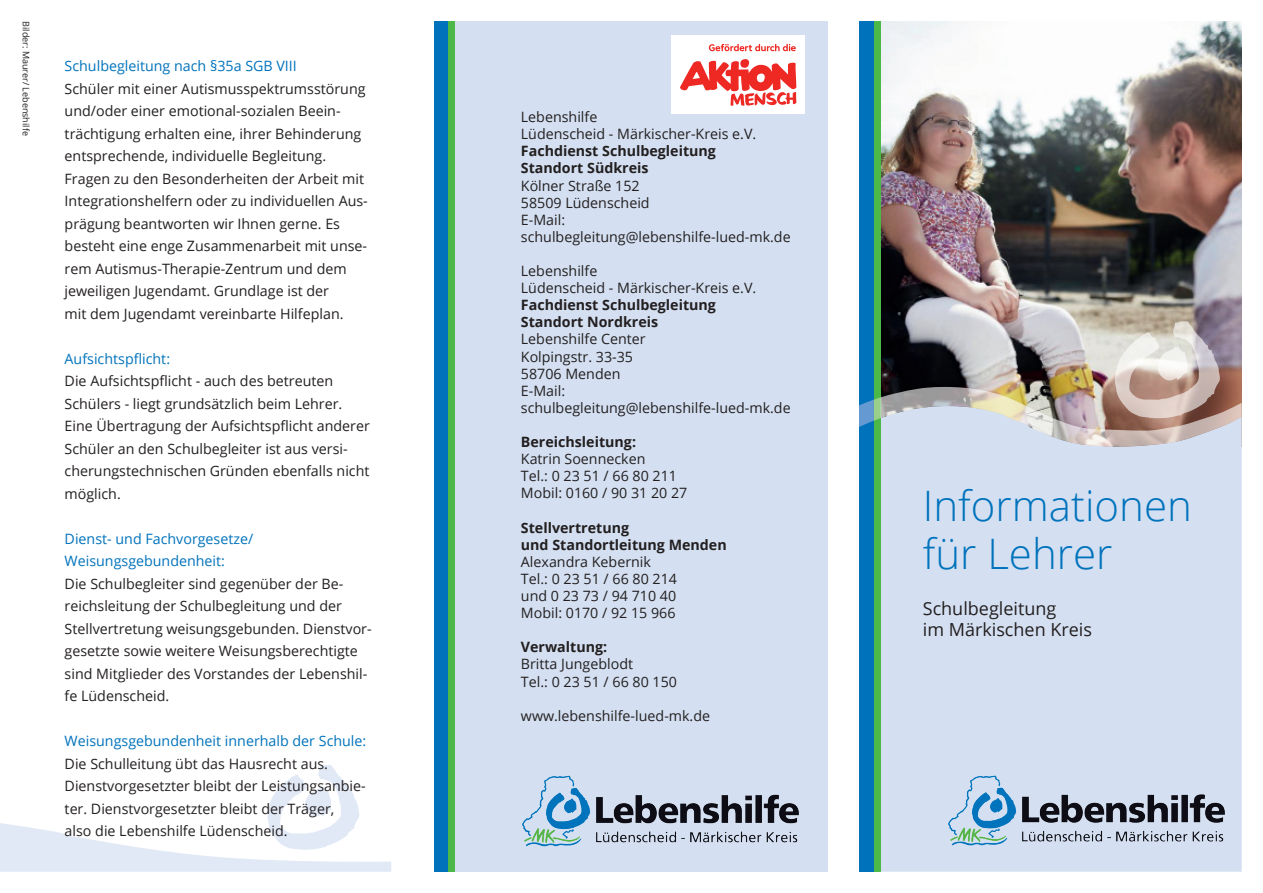
<style>
.page{position:relative;width:1263px;height:893px;background:#fff}
.page>*{position:absolute;margin:0;border:0;box-sizing:border-box;transform-origin:0 0}
.t1{font:300 42px/48px "Open Sans";color:#0072bc}
.t2{font:18px/21.6px "Open Sans";color:#231f20}
.t3{font:14.25px/22.5px "Open Sans";color:#231f20}
.t4{font:700 14.25px/17.1px "Open Sans";color:#231f20}
.t5{font:14.25px/22.5px "Open Sans";color:#0073bc}
.t6{font:9px "Open Sans";color:#231f20}
</style>
<div class="page">
<img style="left:880px;top:21px;width:362px;height:300px">
<div style="left:880px;top:447px;width:362px;height:425px;background:#d4e0f1"></div>
<div style="left:859px;top:21px;width:15px;height:851px;background:#0072bc"></div>
<div style="left:874px;top:21px;width:6px;height:851px;background:#4cb848"></div>
<svg style="left:859px;top:397px;width:21px;height:30px"></svg>
<div style="left:434px;top:21px;width:15px;height:851px;background:#0072bc"></div>
<div style="left:449px;top:21px;width:6px;height:851px;background:#4cb848"></div>
<svg style="left:0;top:765px;width:391px;height:107px"></svg>
<div style="left:455px;top:21px;width:372px;height:851px;background:#d4e0f1"></div>
<img style="left:522px;top:775px;width:277px;height:72px">
<img style="left:937px;top:762px;width:298px;height:97px">
<div style="left:671px;top:35px;width:134px;height:79px;background:#fff"></div>
<svg style="left:680px;top:59px;width:116px;height:47px"></svg>
<svg style="left:709px;top:44px;width:87px;height:7px"></svg>
<img style="left:880px;top:321px;width:362px;height:126px">
<p class="t6" style="left:32px;top:21px;width:116px;rotate:90deg">Bilder: Maurer/ Lebenshilfe</p>
<p class="t5" style="left:65px;top:54px;width:234px">Schulbegleitung nach §35a SGB VIII</p>
<p class="t3" style="left:65px;top:77px;width:305px">Schüler mit einer Autismusspektrumsstörung und/oder einer emotional-sozialen Beein&shy;trächtigung erhalten eine, ihrer Behinderung entsprechende, individuelle Begleitung.<br>Fragen zu den Besonderheiten der Arbeit mit Integrationshelfern oder zu individuellen Aus&shy;prägung beantworten wir Ihnen gerne. Es besteht eine enge Zusammenarbeit mit unse&shy;rem Autismus-Therapie-Zentrum und dem jeweiligen Jugendamt. Grundlage ist der<br>mit dem Jugendamt vereinbarte Hilfeplan.</p>
<p class="t5" style="left:65px;top:347px;width:107px">Aufsichtspflicht:</p>
<p class="t3" style="left:65px;top:369px;width:307px">Die Aufsichtspflicht - auch des betreuten Schülers - liegt grundsätzlich beim Lehrer.<br>Eine Übertragung der Aufsichtspflicht anderer Schüler an den Schulbegleiter ist aus versi&shy;cherungstechnischen Gründen ebenfalls nicht möglich.</p>
<p class="t5" style="left:65px;top:527px;width:190px">Dienst- und Fachvorgesetze/<br>Weisungsgebundenheit:</p>
<p class="t3" style="left:65px;top:572px;width:309px">Die Schulbegleiter sind gegenüber der Be&shy;reichsleitung der Schulbegleitung und der Stellvertretung weisungsgebunden. Dienstvor&shy;gesetzte sowie weitere Weisungsberechtigte sind Mitglieder des Vorstandes der Lebenshil&shy;fe Lüdenscheid.</p>
<p class="t5" style="left:65px;top:729px;width:303px">Weisungsgebundenheit innerhalb der Schule:</p>
<p class="t3" style="left:65px;top:752px;width:303px">Die Schulleitung übt das Hausrecht aus.<br>Dienstvorgesetzter bleibt der Leistungsanbie&shy;ter. Dienstvorgesetzter bleibt der Träger,<br>also die Lebenshilfe Lüdenscheid.</p>
<p class="t3" style="left:521px;top:108px;width:237px;line-height:17.1px">Lebenshilfe<br>Lüdenscheid - Märkischer-Kreis e.V.</p>
<p class="t4" style="left:521px;top:142px;width:197px">Fachdienst Schulbegleitung<br>Standort Südkreis</p>
<p class="t3" style="left:521px;top:176px;width:271px;line-height:17.1px">Kölner Straße 152<br>58509 Lüdenscheid<br>E-Mail: schulbegleitung@lebenshilfe-lued-mk.de</p>
<p class="t3" style="left:521px;top:262px;width:237px;line-height:17.1px">Lebenshilfe<br>Lüdenscheid - Märkischer-Kreis e.V.</p>
<p class="t4" style="left:521px;top:296px;width:197px">Fachdienst Schulbegleitung<br>Standort Nordkreis</p>
<p class="t3" style="left:521px;top:330px;width:271px;line-height:17.1px">Lebenshilfe Center<br>Kolpingstr. 33-35<br>58706 Menden<br>E-Mail: schulbegleitung@lebenshilfe-lued-mk.de</p>
<p class="t4" style="left:521px;top:433px;width:117px">Bereichsleitung:</p>
<p class="t3" style="left:521px;top:450px;width:168px;line-height:17.1px">Katrin Soennecken<br>Tel.: 0 23 51 / 66 80 211<br>Mobil: 0160 / 90 31 20 27</p>
<p class="t4" style="left:521px;top:518px;width:207px">Stellvertretung<br>und Standortleitung Menden</p>
<p class="t3" style="left:521px;top:553px;width:158px;line-height:17.1px">Alexandra Kebernik<br>Tel.: 0 23 51 / 66 80 214 und 0 23 73 / 94 710 40<br>Mobil: 0170 / 92 15 966</p>
<p class="t4" style="left:521px;top:638px;width:88px">Verwaltung:</p>
<p class="t3" style="left:521px;top:655px;width:158px;line-height:17.1px">Britta Jungeblodt<br>Tel.: 0 23 51 / 66 80 150</p>
<p class="t3" style="left:521px;top:704px;width:191px">www.lebenshilfe-lued-mk.de</p>
<h1 class="t1" style="left:923px;top:481px;width:271px">Informationen für Lehrer</h1>
<p class="t2" style="left:923px;top:597px;width:171px">Schulbegleitung<br>im Märkischen Kreis</p>
</div>
